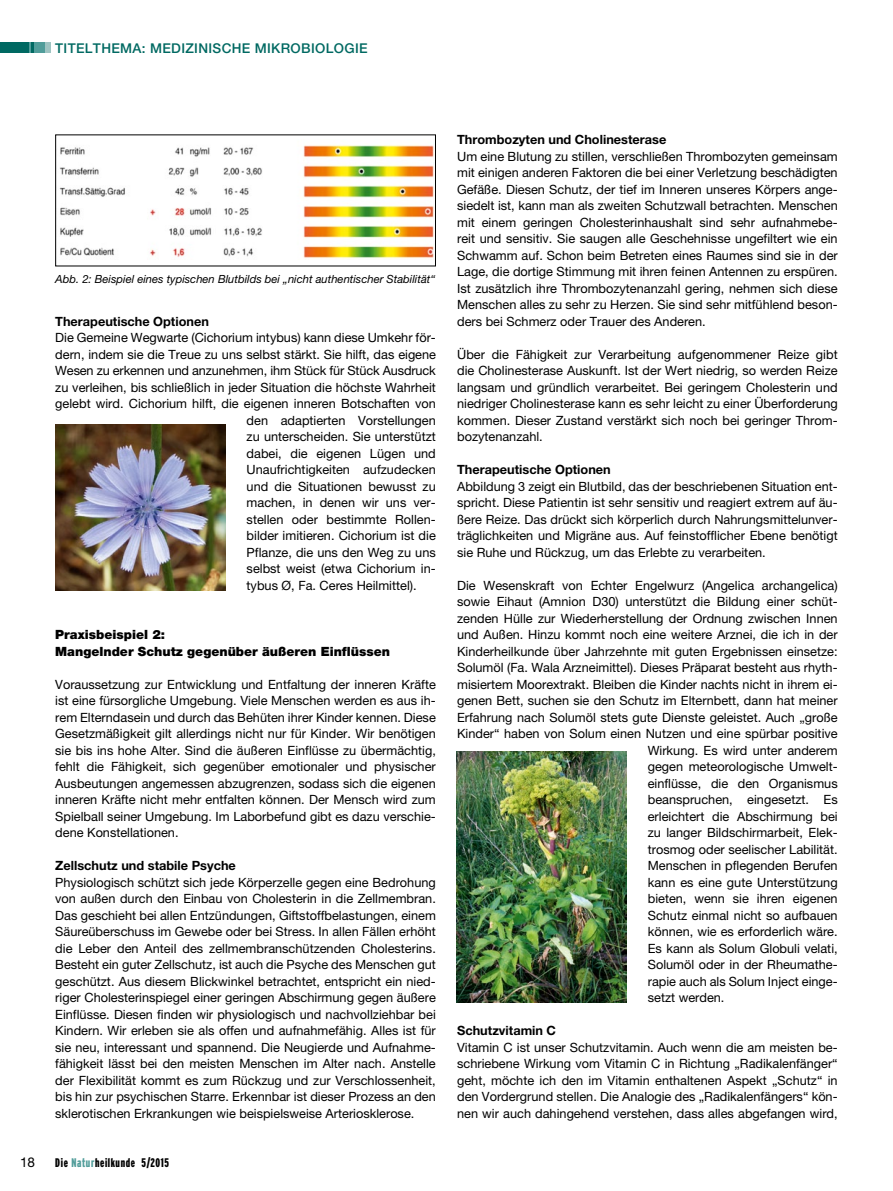
<style>
.page{position:relative;width:893px;height:1191px;background:#fff}
.page>*{position:absolute;margin:0;border:0;box-sizing:border-box;transform-origin:0 0}
.t1{font:500 13.5px "Helvetica Neue";letter-spacing:.025em;color:#006962}
.t2{font:13.5px "Helvetica Neue";color:#000}
.t3{font:12.75px/16.5px "Helvetica Neue";color:#000;text-align:justify}
.t4{font:700 12.75px "Helvetica Neue";color:#000}
.t5{font:900 12.75px/16.5px "Helvetica Neue";color:#000}
.t6{font:900 extra-condensed 12.45px "Interstate";letter-spacing:.05em;color:#000}
.t7{font:italic 11.25px "Helvetica Neue";color:#000}
.s1{color:#519d9a}
</style>
<div class="page">
<div style="left:19px;top:43px;width:32px;height:10px;background:#519d9a"></div>
<div style="left:0;top:43px;width:29px;height:10px;background:#006962"></div>
<div style="left:45px;top:43px;width:6px;height:10px;background:#9fc4c2"></div>
<svg style="left:32px;top:43px;width:2px;height:10px"></svg>
<img style="left:59px;top:144px;width:375px;height:115px">
<img style="left:55px;top:424px;width:170px;height:166px">
<img style="left:456px;top:751px;width:170px;height:251px">
<p class="t1" style="left:55px;top:40px;width:314px">TITELTHEMA: MEDIZINISCHE MIKROBIOLOGIE</p>
<p class="t2" style="left:20px;top:1154px;width:17px">18</p>
<p class="t7" style="left:55px;top:272px;width:381px">Abb. 2: Beispiel eines typischen Blutbilds bei „nicht authentischer Stabilität“</p>
<p class="t4" style="left:55px;top:313px;width:155px">Therapeutische Optionen</p>
<p class="t3" style="left:55px;top:329px;width:382px">Die Gemeine Wegwarte (Cichorium intybus) kann diese Umkehr för-</p>
<p class="t3" style="left:55px;top:346px;width:382px">dern, indem sie die Treue zu uns selbst stärkt. Sie hilft, das eigene</p>
<p class="t3" style="left:55px;top:362px;width:382px">Wesen zu erkennen und anzunehmen, ihm Stück für Stück Ausdruck</p>
<p class="t3" style="left:55px;top:379px;width:382px">zu verleihen, bis schließlich in jeder Situation die höchste Wahrheit</p>
<p class="t3" style="left:55px;top:395px;width:382px">gelebt wird. Cichorium hilft, die eigenen inneren Botschaften von</p>
<p class="t3" style="left:247px;top:412px;width:191px">den adaptierten Vorstellungen</p>
<p class="t3" style="left:247px;top:428px;width:191px">zu unterscheiden. Sie unterstützt</p>
<p class="t3" style="left:247px;top:445px;width:191px">dabei, die eigenen Lügen und</p>
<p class="t3" style="left:247px;top:461px;width:191px">Unaufrichtigkeiten aufzudecken</p>
<p class="t3" style="left:247px;top:478px;width:191px">und die Situationen bewusst zu</p>
<p class="t3" style="left:247px;top:494px;width:191px">machen, in denen wir uns ver-</p>
<p class="t3" style="left:247px;top:511px;width:191px">stellen oder bestimmte Rollen-</p>
<p class="t3" style="left:247px;top:527px;width:191px">bilder imitieren. Cichorium ist die</p>
<p class="t3" style="left:247px;top:544px;width:191px">Pflanze, die uns den Weg zu uns</p>
<p class="t3" style="left:247px;top:560px;width:191px">selbst weist (etwa Cichorium in-</p>
<p class="t3" style="left:247px;top:577px;width:172px">tybus Ø, Fa. Ceres Heilmittel).</p>
<p class="t5" style="left:55px;top:626px;width:336px">Praxisbeispiel 2:<br>Mangelnder Schutz gegenüber äußeren Einflüssen</p>
<p class="t3" style="left:55px;top:676px;width:382px">Voraussetzung zur Entwicklung und Entfaltung der inneren Kräfte ist eine fürsorgliche Umgebung. Viele Menschen werden es aus ih&shy;rem Elterndasein und durch das Behüten ihrer Kinder kennen. Diese Gesetzmäßigkeit gilt allerdings nicht nur für Kinder. Wir benötigen sie bis ins hohe Alter. Sind die äußeren Einflüsse zu übermächtig, fehlt die Fähigkeit, sich gegenüber emotionaler und physischer Ausbeutungen angemessen abzugrenzen, sodass sich die eigenen inneren Kräfte nicht mehr entfalten können. Der Mensch wird zum Spielball seiner Umgebung. Im Laborbefund gibt es dazu verschie&shy;dene Konstellationen.</p>
<p class="t4" style="left:55px;top:858px;width:182px">Zellschutz und stabile Psyche</p>
<p class="t3" style="left:55px;top:874px;width:382px">Physiologisch schützt sich jede Körperzelle gegen eine Bedrohung von außen durch den Einbau von Cholesterin in die Zellmembran.<br>Das geschieht bei allen Entzündungen, Giftstoffbelastungen, einem Säureüberschuss im Gewebe oder bei Stress. In allen Fällen erhöht die Leber den Anteil des zellmembranschützenden Cholesterins.<br>Besteht ein guter Zellschutz, ist auch die Psyche des Menschen gut geschützt. Aus diesem Blickwinkel betrachtet, entspricht ein nied&shy;riger Cholesterinspiegel einer geringen Abschirmung gegen äußere Einflüsse. Diesen finden wir physiologisch und nachvollziehbar bei Kindern. Wir erleben sie als offen und aufnahmefähig. Alles ist für sie neu, interessant und spannend. Die Neugierde und Aufnahme&shy;fähigkeit lässt bei den meisten Menschen im Alter nach. Anstelle der Flexibilität kommt es zum Rückzug und zur Verschlossenheit, bis hin zur psychischen Starre. Erkennbar ist dieser Prozess an den sklerotischen Erkrankungen wie beispielsweise Arteriosklerose.</p>
<p class="t6" style="left:55px;top:1156px;width:115px">Die <span class="s1">Natur</span>heilkunde 5/2015</p>
<p class="t4" style="left:457px;top:132px;width:211px">Thrombozyten und Cholinesterase</p>
<p class="t3" style="left:457px;top:148px;width:382px">Um eine Blutung zu stillen, verschließen Thrombozyten gemeinsam mit einigen anderen Faktoren die bei einer Verletzung beschädigten Gefäße. Diesen Schutz, der tief im Inneren unseres Körpers ange&shy;siedelt ist, kann man als zweiten Schutzwall betrachten. Menschen mit einem geringen Cholesterinhaushalt sind sehr aufnahmebe&shy;reit und sensitiv. Sie saugen alle Geschehnisse ungefiltert wie ein Schwamm auf. Schon beim Betreten eines Raumes sind sie in der Lage, die dortige Stimmung mit ihren feinen Antennen zu erspüren.<br>Ist zusätzlich ihre Thrombozytenanzahl gering, nehmen sich diese Menschen alles zu sehr zu Herzen. Sie sind sehr mitfühlend beson&shy;ders bei Schmerz oder Trauer des Anderen.</p>
<p class="t3" style="left:457px;top:345px;width:382px">Über die Fähigkeit zur Verarbeitung aufgenommener Reize gibt die Cholinesterase Auskunft. Ist der Wert niedrig, so werden Reize langsam und gründlich verarbeitet. Bei geringem Cholesterin und niedriger Cholinesterase kann es sehr leicht zu einer Überforderung kommen. Dieser Zustand verstärkt sich noch bei geringer Throm&shy;bozytenanzahl.</p>
<p class="t4" style="left:457px;top:462px;width:155px">Therapeutische Optionen</p>
<p class="t3" style="left:457px;top:477px;width:382px">Abbildung 3 zeigt ein Blutbild, das der beschriebenen Situation ent&shy;spricht. Diese Patientin ist sehr sensitiv und reagiert extrem auf äu&shy;ßere Reize. Das drückt sich körperlich durch Nahrungsmittelunver&shy;träglichkeiten und Migräne aus. Auf feinstofflicher Ebene benötigt sie Ruhe und Rückzug, um das Erlebte zu verarbeiten.</p>
<p class="t3" style="left:457px;top:576px;width:382px">Die Wesenskraft von Echter Engelwurz (Angelica archangelica)</p>
<p class="t3" style="left:457px;top:593px;width:382px">sowie Eihaut (Amnion D30) unterstützt die Bildung einer schüt-</p>
<p class="t3" style="left:457px;top:609px;width:382px">zenden Hülle zur Wiederherstellung der Ordnung zwischen Innen</p>
<p class="t3" style="left:457px;top:626px;width:382px">und Außen. Hinzu kommt noch eine weitere Arznei, die ich in der</p>
<p class="t3" style="left:457px;top:642px;width:382px">Kinderheilkunde über Jahrzehnte mit guten Ergebnissen einsetze:</p>
<p class="t3" style="left:457px;top:659px;width:382px">Solumöl (Fa. Wala Arzneimittel). Dieses Präparat besteht aus rhyth-</p>
<p class="t3" style="left:457px;top:675px;width:382px">misiertem Moorextrakt. Bleiben die Kinder nachts nicht in ihrem ei-</p>
<p class="t3" style="left:457px;top:692px;width:382px">genen Bett, suchen sie den Schutz im Elternbett, dann hat meiner</p>
<p class="t3" style="left:457px;top:708px;width:382px">Erfahrung nach Solumöl stets gute Dienste geleistet. Auch „große</p>
<p class="t3" style="left:457px;top:725px;width:382px">Kinder“ haben von Solum einen Nutzen und eine spürbar positive</p>
<p class="t3" style="left:648px;top:741px;width:191px">Wirkung. Es wird unter anderem</p>
<p class="t3" style="left:648px;top:758px;width:191px">gegen meteorologische Umwelt-</p>
<p class="t3" style="left:648px;top:774px;width:191px">einflüsse, die den Organismus</p>
<p class="t3" style="left:648px;top:791px;width:191px">beanspruchen, eingesetzt. Es</p>
<p class="t3" style="left:648px;top:807px;width:191px">erleichtert die Abschirmung bei</p>
<p class="t3" style="left:648px;top:824px;width:191px">zu langer Bildschirmarbeit, Elek-</p>
<p class="t3" style="left:648px;top:840px;width:191px">trosmog oder seelischer Labilität.</p>
<p class="t3" style="left:648px;top:857px;width:191px">Menschen in pflegenden Berufen</p>
<p class="t3" style="left:648px;top:873px;width:191px">kann es eine gute Unterstützung</p>
<p class="t3" style="left:648px;top:890px;width:191px">bieten, wenn sie ihren eigenen</p>
<p class="t3" style="left:648px;top:906px;width:191px">Schutz einmal nicht so aufbauen</p>
<p class="t3" style="left:648px;top:923px;width:191px">können, wie es erforderlich wäre.</p>
<p class="t3" style="left:648px;top:939px;width:191px">Es kann als Solum Globuli velati,</p>
<p class="t3" style="left:648px;top:956px;width:191px">Solumöl oder in der Rheumathe-</p>
<p class="t3" style="left:648px;top:972px;width:191px">rapie auch als Solum Inject einge-</p>
<p class="t3" style="left:648px;top:989px;width:78px">setzt werden.</p>
<p class="t4" style="left:457px;top:1022px;width:100px">Schutzvitamin C</p>
<p class="t3" style="left:457px;top:1038px;width:382px">Vitamin C ist unser Schutzvitamin. Auch wenn die am meisten be&shy;schriebene Wirkung vom Vitamin C in Richtung „Radikalenfänger“ geht, möchte ich den im Vitamin enthaltenen Aspekt „Schutz“ in den Vordergrund stellen. Die Analogie des „Radikalenfängers“ kön&shy;nen wir auch dahingehend verstehen, dass alles abgefangen wird,</p>
</div>
